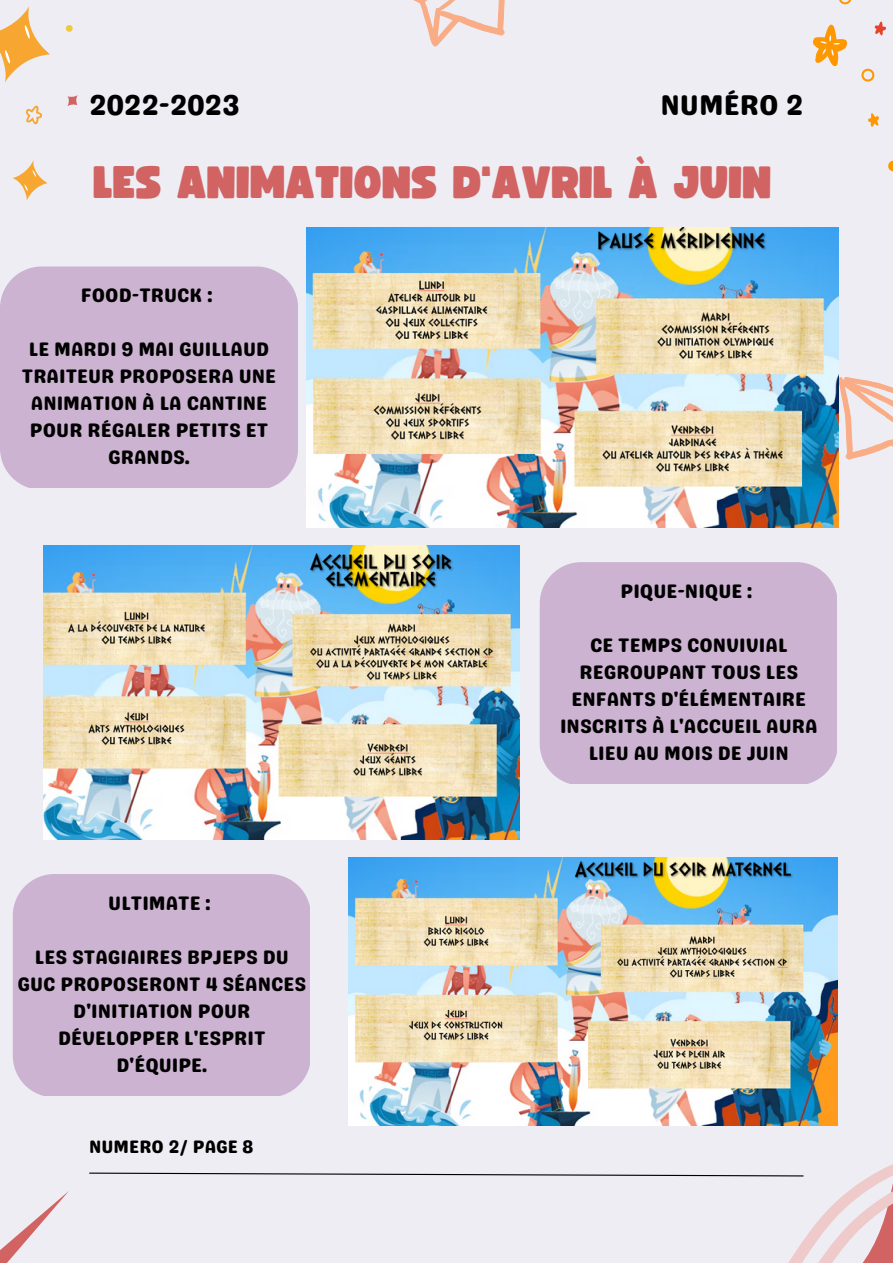
<style>
.page{position:relative;width:893px;height:1264px;background:#fff}
.page>*{position:absolute;margin:0;border:0;box-sizing:border-box;transform-origin:0 0}
.t1{font:45px "Funtastic";color:#d16363}
.t2{font:28.5px "Genty Sans";color:#000}
.t3{font:19.5px/27px "Genty Sans";color:#000;text-align:center}
.t4{font:18px "Genty Sans";color:#000}
</style>
<div class="page">
<div style="left:0;top:0;width:892px;height:1262px;background:#eeedf3"></div>
<svg style="left:0;top:7px;width:78px;height:194px"></svg>
<svg style="left:803px;top:0;width:89px;height:238px"></svg>
<svg style="left:413px;top:0;width:92px;height:47px"></svg>
<svg style="left:838px;top:377px;width:54px;height:93px"></svg>
<svg style="left:0;top:1098px;width:892px;height:164px"></svg>
<img style="left:44px;top:545px;width:475px;height:294px">
<img style="left:348px;top:857px;width:489px;height:268px">
<img style="left:306px;top:228px;width:532px;height:300px">
<div style="left:0;top:266px;width:297px;height:222px;background:#ccb3d1"></div>
<div style="left:13px;top:874px;width:297px;height:221px;background:#ccb3d1"></div>
<div style="left:539px;top:562px;width:297px;height:221px;background:#ccb3d1"></div>
<h2 class="t2" style="left:89px;top:87px;width:152px">2022-2023</h2>
<h2 class="t2" style="left:660px;top:87px;width:144px">NUMÉRO 2</h2>
<h1 class="t1" style="left:94px;top:161px;width:679px">LES ANIMATIONS D'AVRIL À JUIN</h1>
<p class="t3" style="left:81px;top:282px;width:133px">FOOD-TRUCK :</p>
<p class="t3" style="left:22px;top:336px;width:256px">LE MARDI 9 MAI GUILLAUD<br>TRAITEUR PROPOSERA UNE<br>ANIMATION À LA CANTINE<br>POUR RÉGALER PETITS ET<br>GRANDS.</p>
<p class="t3" style="left:108px;top:889px;width:104px">ULTIMATE :</p>
<p class="t3" style="left:18px;top:943px;width:290px">LES STAGIAIRES BPJEPS DU<br>GUC PROPOSERONT 4 SÉANCES<br>D'INITIATION POUR<br>DÉVELOPPER L'ESPRIT<br>D'ÉQUIPE.</p>
<p class="t4" style="left:89px;top:1135px;width:166px">NUMERO 2/ PAGE 8</p>
<p class="t3" style="left:620px;top:577px;width:133px">PIQUE-NIQUE :</p>
<p class="t3" style="left:560px;top:631px;width:259px">CE TEMPS CONVIVIAL<br>REGROUPANT TOUS LES<br>ENFANTS D'ÉLÉMENTAIRE<br>INSCRITS À L'ACCUEIL AURA<br>LIEU AU MOIS DE JUIN</p>
</div>
